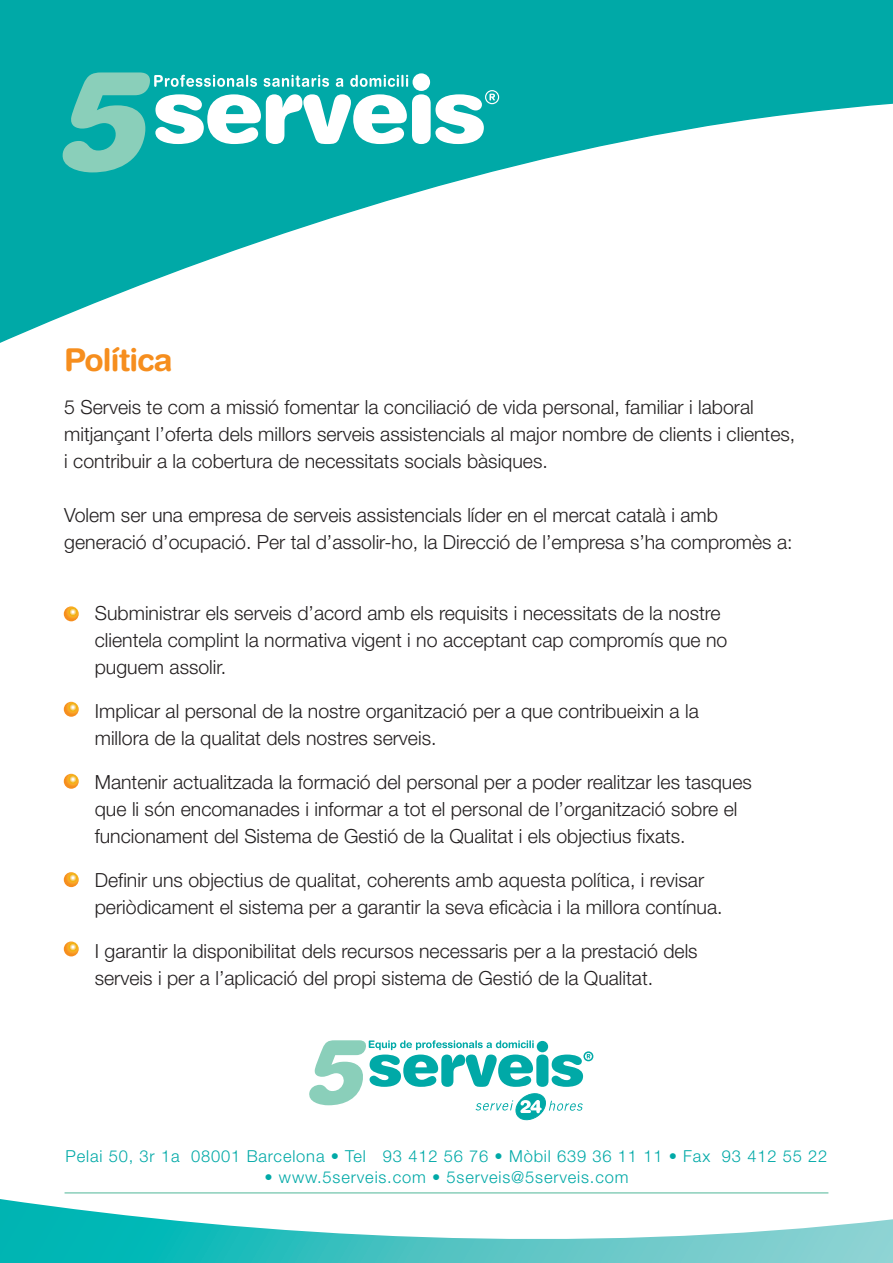
<style>
.page{position:relative;width:893px;height:1263px;background:#fff}
.page>*{position:absolute;margin:0;border:0;box-sizing:border-box;transform-origin:0 0}
.t1{font:700 31.5px "Helvetica Rounded";letter-spacing:-.03em;color:#f68e1e}
.t2{font:300 19.5px/27px "Helvetica Neue";color:#231f20}
.t3{font:300 16.5px "Helvetica Neue";letter-spacing:.05em;color:#00a9a7}
</style>
<div class="page">
<svg style="left:0;top:0;width:893px;height:343px"></svg>
<div style="left:485px;top:90px;width:14px;height:14px;border:1px solid #fff;border-radius:50%"></div>
<svg style="left:60px;top:72px;width:435px;height:100px"></svg>
<svg style="left:64px;top:606px;width:15px;height:15px"></svg>
<svg style="left:0;top:1199px;width:893px;height:64px"></svg>
<div style="left:583px;top:1051px;width:10px;height:10px;border:2px solid #00a9a7;border-radius:50%"></div>
<svg style="left:309px;top:1040px;width:281px;height:81px"></svg>
<hr style="left:65px;top:1192px;width:763px;height:1px;background:#8acfba">
<svg style="left:64px;top:702px;width:15px;height:15px"></svg>
<svg style="left:64px;top:774px;width:15px;height:15px"></svg>
<svg style="left:64px;top:872px;width:15px;height:15px"></svg>
<svg style="left:64px;top:941px;width:15px;height:15px"></svg>
<h1 class="t1" style="left:64px;top:340px;width:110px">Política</h1>
<p class="t2" style="left:64px;top:393px;width:732px">5 Serveis te com a missió fomentar la conciliació de vida personal, familiar i laboral mitjançant l’oferta dels millors serveis assistencials al major nombre de clients i clientes, i contribuir a la cobertura de necessitats socials bàsiques.</p>
<p class="t2" style="left:64px;top:501px;width:730px">Volem ser una empresa de serveis assistencials líder en el mercat català i amb generació d’ocupació. Per tal d’assolir-ho, la Direcció de l’empresa s’ha compromès a:</p>
<p class="t2" style="left:95px;top:599px;width:634px">Subministrar els serveis d’acord amb els requisits i necessitats de la nostre clientela complint la normativa vigent i no acceptant cap compromís que no puguem assolir.</p>
<p class="t2" style="left:95px;top:697px;width:605px">Implicar al personal de la nostre organització per a que contribueixin a la millora de la qualitat dels nostres serveis.</p>
<p class="t2" style="left:95px;top:768px;width:659px">Mantenir actualitzada la formació del personal per a poder realitzar les tasques que li són encomanades i informar a tot el personal de l’organització sobre el funcionament del Sistema de Gestió de la Qualitat i els objectius fixats.</p>
<p class="t2" style="left:95px;top:866px;width:629px">Definir uns objectius de qualitat, coherents amb aquesta política, i revisar periòdicament el sistema per a garantir la seva eficàcia i la millora contínua.</p>
<p class="t2" style="left:95px;top:937px;width:604px">I garantir la disponibilitat dels recursos necessaris per a la prestació dels serveis i per a l’aplicació del propi sistema de Gestió de la Qualitat.</p>
<p class="t3" style="left:66px;top:1146px;width:763px">Pelai 50, 3r 1a 08001 Barcelona • Tel 93 412 56 76 • Mòbil 639 36 11 11 • Fax 93 412 55 22</p>
<p class="t3" style="left:264px;top:1167px;width:365px">• www.5serveis.com • 5serveis@5serveis.com</p>
</div>
